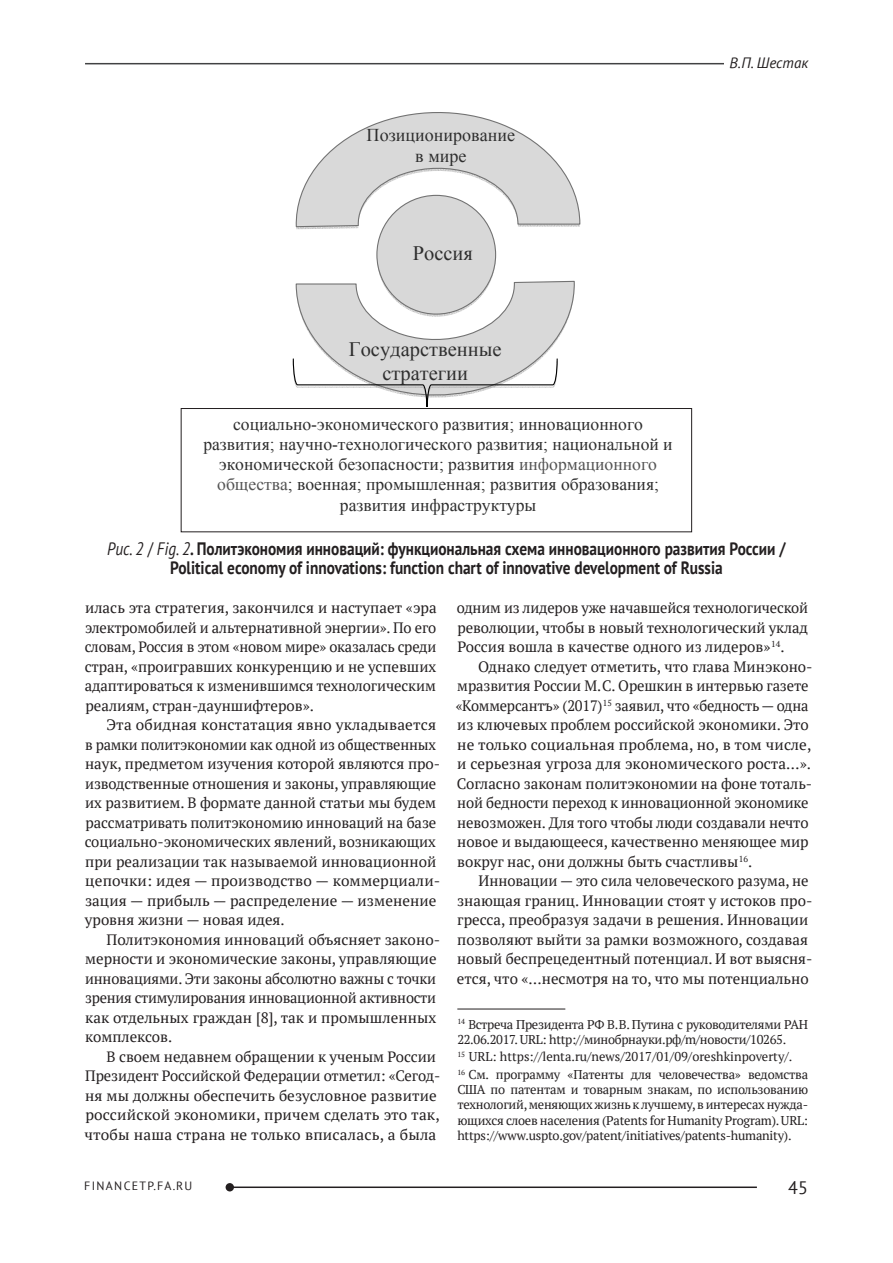
<style>
.page{position:relative;width:893px;height:1263px;background:#fff}
.page>*{position:absolute;margin:0;border:0;box-sizing:border-box;transform-origin:0 0}
.t1{font:20.55px/23.9px "Times New Roman";color:#2e2e2e;text-align:center}
.t2{font:700 18px/19.5px "PT Sans";color:#231f20;text-align:center;scale:.85 1}
.t3{font:18px/21px "Times New Roman";color:#2e2e2e;text-align:center}
.t4{font:18px "PT Sans";color:#231f20}
.t5{font:17.55px/20.2px "Times New Roman";color:#2e2e2e;text-align:center}
.t6{font:15px/19.5px "PT Serif";color:#231f20}
.t7{font:italic 15px "PT Sans";color:#231f20}
.t8{font:12.75px/15.3px "PT Serif";letter-spacing:-.02em;color:#231f20}
.t9{font:12px "PT Sans";color:#231f20}
.s1{color:#545454}
.s2{font-weight:400;font-style:italic}
.s3{font-weight:400}
</style>
<div class="page">
<hr style="left:85px;top:63px;width:708px;height:1px;background:#414243">
<hr style="left:230px;top:1186px;width:527px;height:2px;background:#231f20">
<div style="left:226px;top:1183px;width:8px;height:8px;background:#231f20;border-radius:50%"></div>
<hr style="left:457px;top:1009px;width:108px;height:1px;background:#231f20">
<div style="left:724px;top:56px;width:84px;height:13px;background:#fff"></div>
<div style="left:377px;top:195px;width:119px;height:119px;background:#d8d8d8;border-radius:50%"></div>
<svg style="left:295px;top:112px;width:286px;height:118px"></svg>
<svg style="left:292px;top:280px;width:283px;height:127px"></svg>
<div style="left:181px;top:408px;width:511px;height:124px;border:1px solid #231f20"></div>
<p class="t3" style="left:367px;top:124px;width:150px">Позиционирование в мире</p>
<h1 class="t1" style="left:413px;top:240px;width:62px">Россия</h1>
<h1 class="t1" style="left:349px;top:337px;width:154px">Государственные стратегии</h1>
<p class="t5" style="left:203px;top:413px;width:471px">социально-экономического развития; инновационного развития; научно-технологического развития; национальной и экономической безопасности; развития <span class="s1">информационного общества</span>; военная; промышленная; развития образования; развития инфраструктуры</p>
<p class="t7" style="left:729px;top:53px;width:80px">В.П. Шестак</p>
<p class="t2" style="left:107px;top:538px;width:800px"><span class="s2">Рис. 2</span> <span class="s3">/</span> <span class="s2">Fig. 2</span>. Политэкономия инноваций: функциональная схема инновационного развития России /<br>Political economy of innovations: function chart of innovative development of Russia</p>
<p class="t6" style="left:85px;top:598px;width:353px;text-align:justify">илась эта стратегия, закончился и наступает «эра электромобилей и альтернативной энергии». По его словам, Россия в этом «новом мире» оказалась среди стран, «проигравших конкуренцию и не успевших адаптироваться к изменившимся технологическим реалиям, стран-дауншифтеров».</p>
<p class="t6" style="left:85px;top:715px;width:357px;text-indent:22px">Эта обидная констатация явно укладывается в рамки политэкономии как одной из общественных наук, предметом изучения которой являются про&shy;изводственные отношения и законы, управляющие их развитием. В формате данной статьи мы будем рассматривать политэкономию инноваций на базе социально-экономических явлений, возникающих при реализации так называемой инновационной цепочки: идея — производство — коммерциали&shy;зация — прибыль — распределение — изменение уровня жизни — новая идея.</p>
<p class="t6" style="left:85px;top:930px;width:357px;text-indent:22px">Политэкономия инноваций объясняет законо&shy;мерности и экономические законы, управляющие инновациями. Эти законы абсолютно важны с точки зрения стимулирования инновационной активности как отдельных граждан [8], так и промышленных комплексов.</p>
<p class="t6" style="left:84px;top:1047px;width:358px;text-indent:22px">В своем недавнем обращении к ученым России Президент Российской Федерации отметил: «Сегод&shy;ня мы должны обеспечить безусловное развитие российской экономики, причем сделать это так, чтобы наша страна не только вписалась, а была</p>
<p class="t6" style="left:457px;top:598px;width:353px;text-align:justify">одним из лидеров уже начавшейся технологической революции, чтобы в новый технологический уклад Россия вошла в качестве одного из лидеров»<sup>14</sup>.</p>
<p class="t6" style="left:456px;top:657px;width:358px;text-indent:22px">Однако следует отметить, что глава Минэконо&shy;мразвития России М.С. Орешкин в интервью газете «Коммерсантъ» (2017)<sup>15</sup> заявил, что «бедность — одна из ключевых проблем российской экономики. Это не только социальная проблема, но, в том числе, и серьезная угроза для экономического роста…».<br>Согласно законам политэкономии на фоне тоталь&shy;ной бедности переход к инновационной экономике невозможен. Для того чтобы люди создавали нечто новое и выдающееся, качественно меняющее мир вокруг нас, они должны быть счастливы<sup>16</sup>.</p>
<p class="t6" style="left:457px;top:871px;width:357px;text-indent:22px">Инновации — это сила человеческого разума, не знающая границ. Инновации стоят у истоков про&shy;гресса, преобразуя задачи в решения. Инновации позволяют выйти за рамки возможного, создавая новый беспрецедентный потенциал. И вот выясня&shy;ется, что «…несмотря на то, что мы потенциально</p>
<p class="t8" style="left:457px;top:1016px;width:352px"><sup>14</sup> Встреча Президента РФ В.В. Путина с руководителями РАН<br>22.06.2017. URL: http://минобрнауки.рф/m/новости/10265.</p>
<p class="t8" style="left:457px;top:1048px;width:352px;line-height:17.4px"><sup>15</sup> URL: https://lenta.ru/news/2017/01/09/oreshkinpoverty/.<br><sup>16</sup> См. программу «Патенты для человечества» ведомства</p>
<p class="t8" style="left:457px;top:1082px;width:352px;text-align:justify">США по патентам и товарным знакам, по использованию технологий, меняющих жизнь к лучшему, в интересах нужда&shy;ющихся слоев населения (Patents for Humanity Program). URL: https://www.uspto.gov/patent/initiatives/patents-humanity).</p>
<p class="t9" style="left:84px;top:1178px;width:9px">FINANCETP</p>
<p class="t9" style="left:154px;top:1178px;width:40px">.FA.RU</p>
<p class="t4" style="left:788px;top:1176px;width:21px">45</p>
</div>
